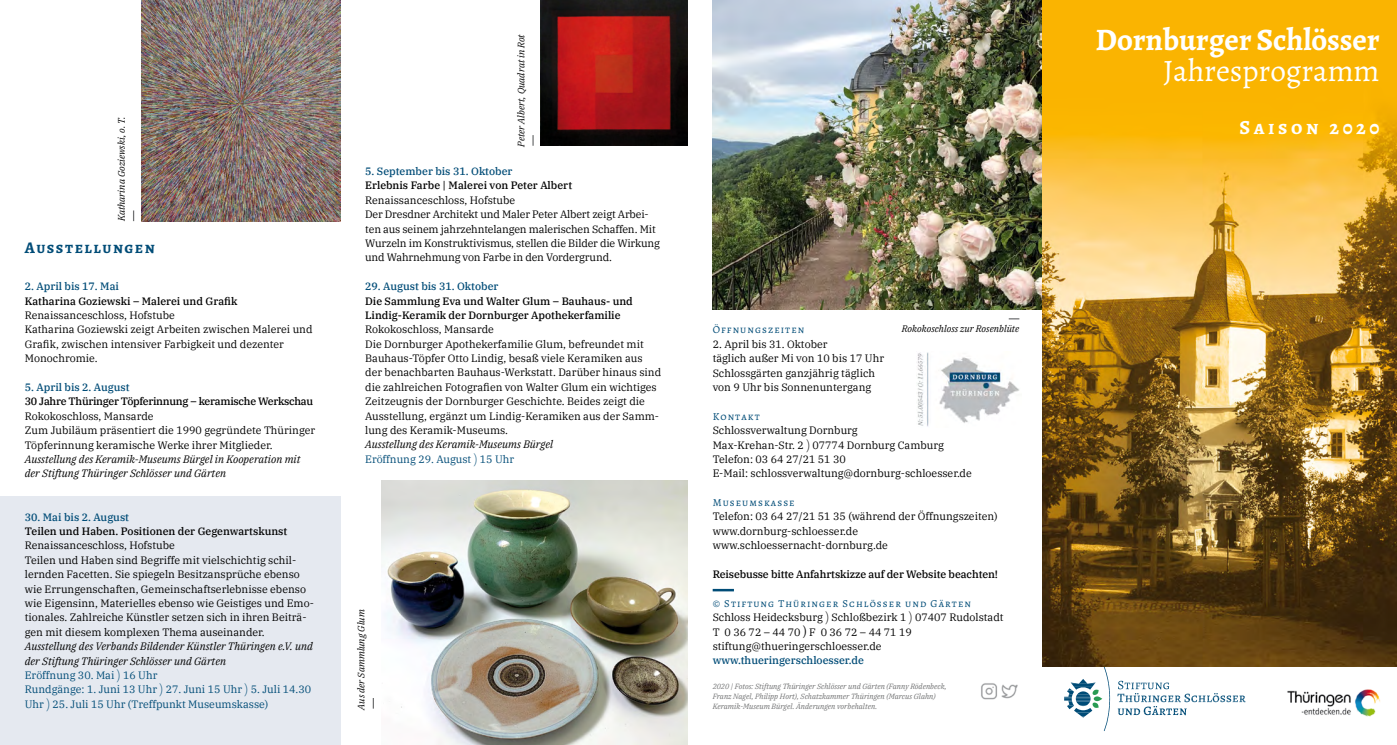
<style>
.page{position:relative;width:1397px;height:745px;background:#fff}
.page>*{position:absolute;margin:0;border:0;box-sizing:border-box;transform-origin:0 0}
.t1{font:700 31.25px "Alegreya";letter-spacing:-.005em;color:#fff}
.t2{font:31.25px "Alegreya";letter-spacing:-.005em;color:#fff}
.t3{font:700 20px "Alegreya SC";letter-spacing:.18em;color:#fff}
.t4{font:700 16.25px "Alegreya SC";letter-spacing:.09em;color:#004c77}
.t5{font:10.62px/14.4px "IBM Plex Serif";color:#000}
.t6{font:500 10.62px/14.4px "IBM Plex Serif";color:#000}
.t7{font:10.62px/14.4px "IBM Plex Serif";color:#004c77}
.t8{font:italic 10.62px/14.4px "IBM Plex Serif";color:#000}
.t9{font:500 10.62px "IBM Plex Serif";color:#004c77}
.t10{font:10.62px "Alegreya SC";letter-spacing:.1em;color:#004c77}
.t11{font:500 10.62px "IBM Plex Serif";letter-spacing:-.025em;color:#000}
.t12{font:italic 9.38px "IBM Plex Serif";color:#000}
.t13{font:italic 7.5px/10px "IBM Plex Serif";color:#707172}
.s1{font-style:italic;color:#000}
.s2{font-family:"Gill Sans";font-weight:300;font-size:13.75px}
.s3{font-style:normal;color:#004c77}
.s4{font-family:"Gill Sans";font-weight:300;font-style:normal;font-size:13.75px;color:#004c77}
.s5{font-size:13.75px}
</style>
<div class="page">
<div style="left:0;top:496px;width:340px;height:248px;background:#e5e9f0"></div>
<svg style="left:1063px;top:666px;width:182px;height:64px"></svg>
<img style="left:712px;top:0;width:330px;height:309px">
<img style="left:1042px;top:0;width:354px;height:666px">
<img style="left:1287px;top:689px;width:93px;height:28px">
<img style="left:142px;top:0;width:198px;height:221px">
<img style="left:381px;top:480px;width:306px;height:264px">
<img style="left:917px;top:352px;width:102px;height:75px">
<img style="left:981px;top:683px;width:37px;height:17px">
<hr style="left:712px;top:588px;width:21px;height:3px;background:#004c77">
<svg style="left:372px;top:698px;width:2px;height:10px"></svg>
<img style="left:541px;top:0;width:146px;height:145px">
<p class="t12" style="left:114px;top:221px;width:106px;rotate:-90deg">Katharina Goziewski, o. T.</p>
<h3 class="t4" style="left:25px;top:237px;width:131px">Ausstellungen</h3>
<p class="t9" style="left:25px;top:278px;width:96px">2. April bis 17. Mai</p>
<p class="t6" style="left:25px;top:292px;width:214px">Katharina Goziewski – Malerei und Grafik</p>
<p class="t5" style="left:25px;top:307px;width:289px">Renaissanceschloss, Hofstube<br>Katharina Goziewski zeigt Arbeiten zwischen Malerei und Grafik, zwischen intensiver Farbigkeit und dezenter Monochromie.</p>
<p class="t9" style="left:25px;top:379px;width:106px">5. April bis 2. August</p>
<p class="t11" style="left:25px;top:393px;width:290px">30 Jahre Thüringer Töpferinnung – keramische Werkschau</p>
<p class="t5" style="left:25px;top:407px;width:292px">Rokokoschloss, Mansarde<br>Zum Jubiläum präsentiert die 1990 gegründete Thüringer<br>Töpferinnung keramische Werke ihrer Mitglieder.</p>
<p class="t8" style="left:25px;top:451px;width:277px">Ausstellung des Keramik-Museums Bürgel in Kooperation mit der Stiftung Thüringer Schlösser und Gärten</p>
<p class="t9" style="left:25px;top:508px;width:106px">30. Mai bis 2. August</p>
<p class="t6" style="left:25px;top:523px;width:264px">Teilen und Haben. Positionen der Gegenwartskunst</p>
<p class="t5" style="left:25px;top:537px;width:291px">Renaissanceschloss, Hofstube<br>Teilen und Haben sind Begriffe mit vielschichtig schil&shy;lernden Facetten. Sie spiegeln Besitzansprüche ebenso wie Errungenschaften, Gemeinschaftserlebnisse ebenso wie Eigensinn, Materielles ebenso wie Geistiges und Emo&shy;tionales. Zahlreiche Künstler setzen sich in ihren Beiträ&shy;gen mit diesem komplexen Thema auseinander.</p>
<p class="t7" style="left:25px;top:637px;width:289px"><span class="s1">Ausstellung des Verbands Bildender Künstler Thüringen e.V. und der Stiftung Thüringer Schlösser und Gärten<br></span>Eröffnung 30. Mai <span class="s2">)</span> 16 Uhr<br>Rundgänge: 1. Juni 13 Uhr <span class="s2">)</span> 27. Juni 15 Uhr <span class="s2">)</span> 5. Juli 14.30<br>Uhr <span class="s2">)</span> 25. Juli 15 Uhr (Treffpunkt Museumskasse)</p>
<p class="t12" style="left:513px;top:146px;width:114px;rotate:-90deg">Peter Albert, Quadrat in Rot</p>
<p class="t9" style="left:365px;top:163px;width:149px">5. September bis 31. Oktober</p>
<p class="t6" style="left:365px;top:177px;width:208px">Erlebnis Farbe | Malerei von Peter Albert</p>
<p class="t5" style="left:365px;top:192px;width:296px">Renaissanceschloss, Hofstube<br>Der Dresdner Architekt und Maler Peter Albert zeigt Arbei&shy;ten aus seinem jahrzehntelangen malerischen Schaffen. Mit Wurzeln im Konstruktivismus, stellen die Bilder die Wirkung und Wahrnehmung von Farbe in den Vordergrund.</p>
<p class="t9" style="left:365px;top:278px;width:135px">29. August bis 31. Oktober</p>
<p class="t6" style="left:365px;top:292px;width:269px">Die Sammlung Eva und Walter Glum – Bauhaus- und<br>Lindig-Keramik der Dornburger Apothekerfamilie</p>
<p class="t5" style="left:365px;top:321px;width:297px">Rokokoschloss, Mansarde<br>Die Dornburger Apothekerfamilie Glum, befreundet mit Bauhaus-Töpfer Otto Lindig, besaß viele Keramiken aus der benachbarten Bauhaus-Werkstatt. Darüber hinaus sind die zahlreichen Fotografien von Walter Glum ein wichtiges Zeitzeugnis der Dornburger Geschichte. Beides zeigt die Ausstellung, ergänzt um Lindig-Keramiken aus der Samm&shy;lung des Keramik-Museums.</p>
<p class="t8" style="left:365px;top:436px;width:189px">Ausstellung des Keramik-Museums Bürgel<br><span class="s3">Eröffnung 29. August</span> <span class="s4">)</span> <span class="s3">15 Uhr</span></p>
<p class="t12" style="left:354px;top:709px;width:101px;rotate:-90deg">Aus der Sammlung Glum</p>
<p class="t10" style="left:712px;top:323px;width:93px">Öffnungszeiten</p>
<p class="t5" style="left:712px;top:336px;width:173px">2. April bis 31. Oktober<br>täglich außer Mi von 10 bis 17 Uhr<br>Schlossgärten ganzjährig täglich von 9 Uhr bis Sonnenuntergang</p>
<p class="t10" style="left:712px;top:409px;width:49px">Kontakt</p>
<p class="t5" style="left:712px;top:422px;width:260px">Schlossverwaltung Dornburg<br>Max-Krehan-Str. 2 <span class="s2">)</span> 07774 Dornburg Camburg Telefon: 03 64 27/21 51 30<br>E-Mail: schlossverwaltung@dornburg-schloesser.de</p>
<p class="t10" style="left:712px;top:495px;width:83px">Museumskasse</p>
<p class="t5" style="left:712px;top:508px;width:286px">Telefon: 03 64 27/21 51 35 (während der Öffnungszeiten) www.dornburg-schloesser.de www.schloessernacht-dornburg.de</p>
<p class="t6" style="left:712px;top:566px;width:287px">Reisebusse bitte Anfahrtskizze auf der Website beachten!</p>
<p class="t10" style="left:712px;top:596px;width:260px">© Stiftung Thüringer Schlösser und Gärten</p>
<p class="t5" style="left:712px;top:609px;width:292px">Schloss Heidecksburg <span class="s2">)</span> Schloßbezirk 1 <span class="s2">)</span> 07407 Rudolstadt<br>T 0 36 72 – 44 70 <span class="s5">)</span> F 0 36 72 – 44 71 19 stiftung@thueringerschloesser.de</p>
<p class="t9" style="left:712px;top:652px;width:153px">www.thueringerschloesser.de</p>
<p class="t13" style="left:712px;top:680px;width:235px">2020 | Fotos: Stiftung Thüringer Schlösser und Gärten (Fanny Rödenbeck,<br>Franz Nagel, Philipp Hort), Schatzkammer Thüringen (Marcus Glahn)<br>Keramik-Museum Bürgel. Änderungen vorbehalten.</p>
<p class="t12" style="left:901px;top:321px;width:119px">Rokokoschloss zur Rosenblüte</p>
<h1 class="t1" style="left:1095px;top:19px;width:285px">Dornburger Schlösser</h1>
<h1 class="t2" style="left:1162px;top:51px;width:218px">Jahresprogramm</h1>
<h2 class="t3" style="left:1239px;top:114px;width:142px">Saison 2020</h2>
</div>
